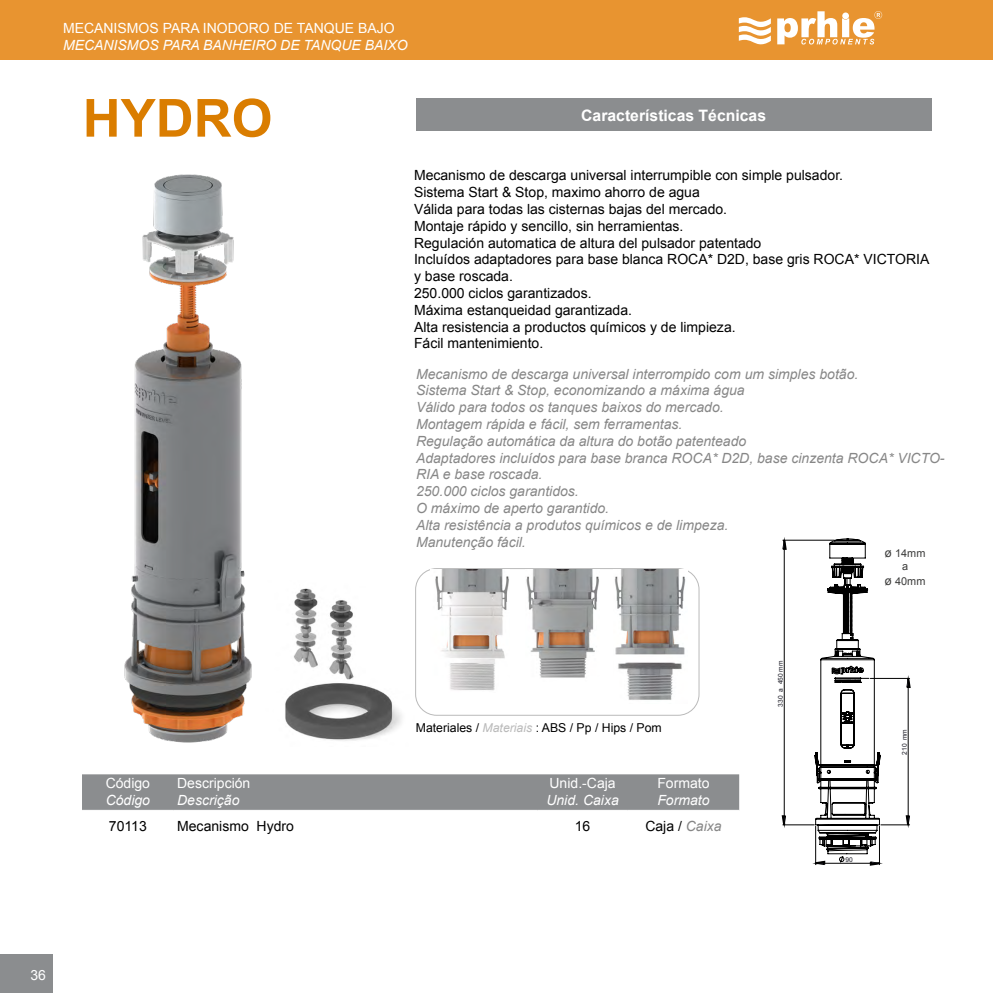
<style>
.page{position:relative;width:993px;height:993px;background:#fff}
.page>*{position:absolute;margin:0;border:0;box-sizing:border-box;transform-origin:0 0}
.t1{font:700 52.5px "Arial";color:#da7d00}
.t2{font:700 15.75px "Arial";color:#fff}
.t3{font:14px/16.8px "Arial";color:#000}
.t4{font:italic 14px/16.8px "Arial";color:#878787}
.t5{font:14px "Arial";color:#fff}
.t6{font:italic 14px "Arial";color:#fff}
.t7{font:12.25px "Arial";color:#000}
.t8{font:10.85px/13.1px "Arial";color:#3c3c3b;text-align:center}
.t9{font:6.65px "Arial";color:#1a1a24}
.s1{font-size:12.25px}
.s2{font-style:italic;color:#bababa}
.s3{font-style:italic;color:#878787}
</style>
<div class="page">
<div style="left:0;top:954px;width:52px;height:38px;background:#8b8d8f"></div>
<div style="left:0;top:0;width:992px;height:59px;background:#e89430"></div>
<svg style="left:777px;top:11px;width:104px;height:33px"></svg>
<svg style="left:738px;top:17px;width:32px;height:27px"></svg>
<div style="left:415px;top:568px;width:284px;height:147px;border:1px solid #bababa;border-radius:21px"></div>
<img style="left:430px;top:569px;width:79px;height:122px">
<img style="left:613px;top:569px;width:73px;height:131px">
<img style="left:525px;top:569px;width:74px;height:109px">
<img style="left:124px;top:174px;width:128px;height:569px">
<img style="left:285px;top:588px;width:117px;height:153px">
<div style="left:82px;top:774px;width:657px;height:35px;background:#8b8d8f"></div>
<div style="left:415px;top:98px;width:516px;height:33px;background:#8b8d8f"></div>
<hr style="left:782px;top:539px;width:52px;height:1px;background:#000">
<hr style="left:782px;top:824px;width:32px;height:1px;background:#000">
<svg style="left:781px;top:537px;width:6px;height:290px"></svg>
<svg style="left:812px;top:538px;width:99px;height:328px"></svg>
<p class="t5" style="left:63px;top:19px;width:333px">MECANISMOS PARA INODORO DE TANQUE BAJO</p>
<p class="t6" style="left:63px;top:36px;width:346px">MECANISMOS PARA BANHEIRO DE TANQUE BAIXO</p>
<h1 class="t1" style="left:83px;top:84px;width:191px">HYDRO</h1>
<p class="t2" style="left:581px;top:105px;width:186px">Características Técnicas</p>
<p class="t3" style="left:414px;top:167px;width:516px">Mecanismo de descarga universal interrumpible con simple pulsador.<br>Sistema Start &amp; Stop, maximo ahorro de agua<br>Válida para todas las cisternas bajas del mercado.<br>Montaje rápido y sencillo, sin herramientas.<br>Regulación automatica de altura del pulsador patentado<br>Incluídos adaptadores para base blanca ROCA* D2D, base gris ROCA* VICTORIA y base roscada.<br>250.000 ciclos garantizados.<br>Máxima estanqueidad garantizada.<br>Alta resistencia a productos químicos y de limpieza.<br>Fácil mantenimiento.</p>
<p class="t4" style="left:416px;top:365px;width:530px">Mecanismo de descarga universal interrompido com um simples botão.<br>Sistema Start &amp; Stop, economizando a máxima água<br>Válido para todos os tanques baixos do mercado.<br>Montagem rápida e fácil, sem ferramentas.<br>Regulação automática da altura do botão patenteado<br>Adaptadores incluídos para base branca ROCA* D2D, base cinzenta ROCA* VICTO-RIA e base roscada.<br>250.000 ciclos garantidos.<br>O máximo de aperto garantido.<br>Alta resistência a produtos químicos e de limpeza.<br>Manutenção fácil.</p>
<p class="t8" style="left:884px;top:547px;width:42px"><span class="s1">ø</span> 14mm a</p>
<p class="t8" style="left:884px;top:574px;width:42px"><span class="s1">ø</span> 40mm</p>
<p class="t5" style="left:106px;top:773px;width:46px">Código</p>
<p class="t6" style="left:106px;top:790px;width:46px">Código</p>
<p class="t5" style="left:177px;top:773px;width:75px">Descripción</p>
<p class="t6" style="left:177px;top:790px;width:64px">Descrição</p>
<p class="t7" style="left:415px;top:719px;width:247px">Materiales / <span class="s2">Materiais</span> : ABS / Pp / Hips / Pom</p>
<p class="t5" style="left:549px;top:773px;width:68px">Unid.-Caja</p>
<p class="t6" style="left:546px;top:790px;width:74px">Unid. Caixa</p>
<p class="t5" style="left:657px;top:773px;width:54px">Formato</p>
<p class="t6" style="left:657px;top:790px;width:54px">Formato</p>
<p class="t3" style="left:109px;top:818px;width:39px">70113</p>
<p class="t3" style="left:177px;top:818px;width:118px">Mecanismo Hydro</p>
<p class="t3" style="left:574px;top:818px;width:17px">16</p>
<p class="t3" style="left:645px;top:818px;width:78px">Caja / <span class="s3">Caixa</span></p>
<p class="t9" style="left:775px;top:706px;width:47px;rotate:-90deg">330 a 450 mm</p>
<p class="t9" style="left:845px;top:854px;width:9px">90</p>
<p class="t9" style="left:899px;top:754px;width:27px;rotate:-90deg">210 mm</p>
<p class="t5" style="left:30px;top:965px;width:17px">36</p>
</div>
